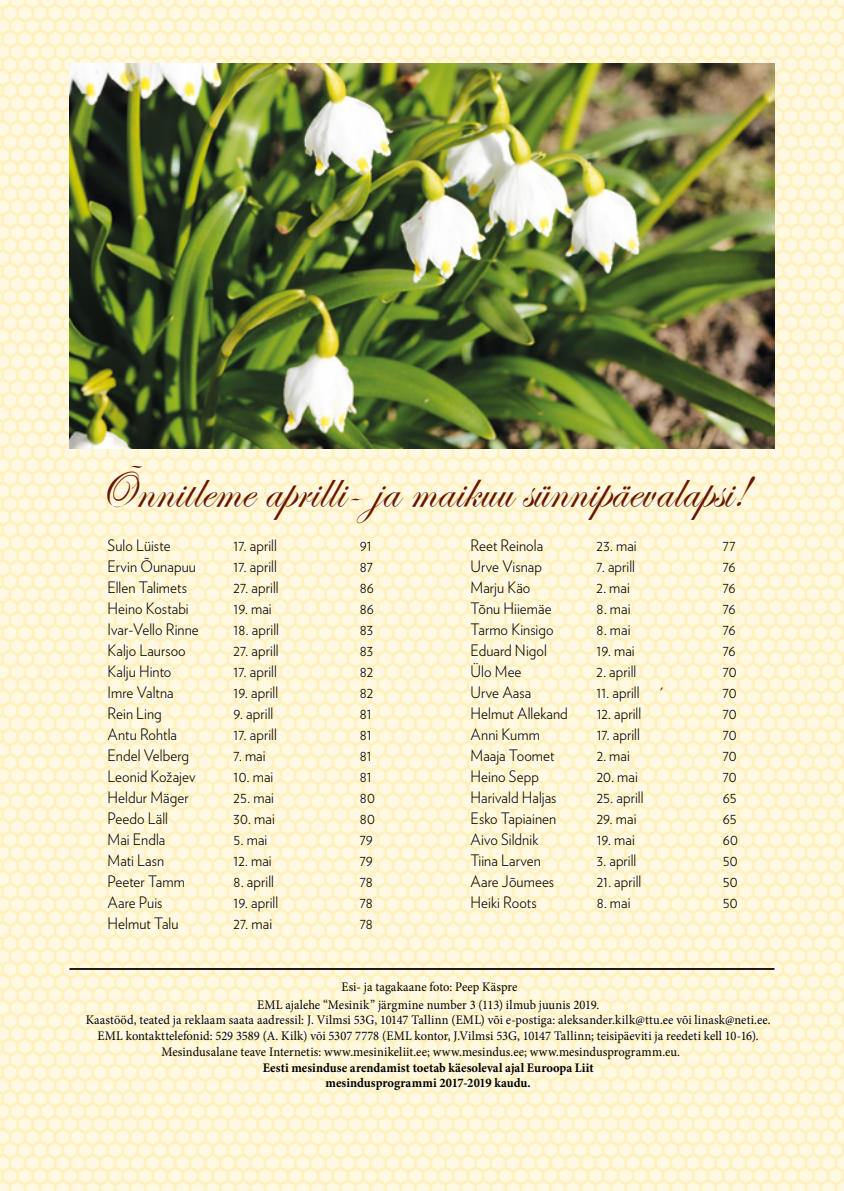
<style>
.page{position:relative;width:844px;height:1191px;background:#fff}
.page>*{position:absolute;margin:0;border:0;box-sizing:border-box;transform-origin:0 0}
.t1{font:52.5px "Eseninscript One";letter-spacing:.015em;color:#681600;scale:.95 1}
.t2{font:300 15.75px "Verlag";letter-spacing:.005em;color:#000;scale:.95 1}
.t3{font:13.12px "Minion Pro";letter-spacing:.005em;color:#000;scale:.95 1}
.t4{font:700 13.12px/15.8px "Minion Pro";letter-spacing:.005em;color:#000;text-align:center;scale:.95 1}
</style>
<div class="page">
<img style="left:0;top:0;width:843px;height:1191px">
<hr style="left:69px;top:968px;width:705px;height:2px;background:#000">
<img style="left:69px;top:63px;width:705px;height:385px">
<h1 class="t1" style="left:95px;top:461px;width:688px">Õnnitleme aprilli- ja maikuu sünnipäevalapsi!</h1>
<p class="t2" style="left:107px;top:534px;width:68px">Sulo Lüiste</p>
<p class="t2" style="left:233px;top:534px;width:47px">17. aprill</p>
<p class="t2" style="left:359px;top:534px;width:14px">91</p>
<p class="t2" style="left:107px;top:555px;width:95px">Ervin Õunapuu</p>
<p class="t2" style="left:233px;top:555px;width:47px">17. aprill</p>
<p class="t2" style="left:359px;top:555px;width:15px">87</p>
<p class="t2" style="left:107px;top:576px;width:85px">Ellen Talimets</p>
<p class="t2" style="left:233px;top:576px;width:49px">27. aprill</p>
<p class="t2" style="left:359px;top:576px;width:16px">86</p>
<p class="t2" style="left:107px;top:597px;width:87px">Heino Kostabi</p>
<p class="t2" style="left:233px;top:597px;width:42px">19. mai</p>
<p class="t2" style="left:359px;top:597px;width:16px">86</p>
<p class="t2" style="left:107px;top:618px;width:98px">Ivar-Vello Rinne</p>
<p class="t2" style="left:233px;top:618px;width:49px">18. aprill</p>
<p class="t2" style="left:359px;top:618px;width:16px">83</p>
<p class="t2" style="left:107px;top:639px;width:84px">Kaljo Laursoo</p>
<p class="t2" style="left:233px;top:639px;width:49px">27. aprill</p>
<p class="t2" style="left:359px;top:639px;width:16px">83</p>
<p class="t2" style="left:107px;top:660px;width:69px">Kalju Hinto</p>
<p class="t2" style="left:233px;top:660px;width:47px">17. aprill</p>
<p class="t2" style="left:359px;top:660px;width:16px">82</p>
<p class="t2" style="left:107px;top:681px;width:71px">Imre Valtna</p>
<p class="t2" style="left:233px;top:681px;width:48px">19. aprill</p>
<p class="t2" style="left:359px;top:681px;width:16px">82</p>
<p class="t2" style="left:107px;top:702px;width:59px">Rein Ling</p>
<p class="t2" style="left:233px;top:702px;width:43px">9. aprill</p>
<p class="t2" style="left:359px;top:702px;width:14px">81</p>
<p class="t2" style="left:107px;top:723px;width:75px">Antu Rohtla</p>
<p class="t2" style="left:233px;top:723px;width:47px">17. aprill</p>
<p class="t2" style="left:359px;top:723px;width:14px">81</p>
<p class="t2" style="left:107px;top:744px;width:87px">Endel Velberg</p>
<p class="t2" style="left:233px;top:744px;width:35px">7. mai</p>
<p class="t2" style="left:359px;top:744px;width:14px">81</p>
<p class="t2" style="left:107px;top:765px;width:94px">Leonid Kožajev</p>
<p class="t2" style="left:233px;top:765px;width:43px">10. mai</p>
<p class="t2" style="left:359px;top:765px;width:14px">81</p>
<p class="t2" style="left:107px;top:786px;width:87px">Heldur Mäger</p>
<p class="t2" style="left:233px;top:786px;width:44px">25. mai</p>
<p class="t2" style="left:359px;top:786px;width:17px">80</p>
<p class="t2" style="left:107px;top:807px;width:65px">Peedo Läll</p>
<p class="t2" style="left:233px;top:807px;width:45px">30. mai</p>
<p class="t2" style="left:359px;top:807px;width:17px">80</p>
<p class="t2" style="left:107px;top:828px;width:62px">Mai Endla</p>
<p class="t2" style="left:233px;top:828px;width:37px">5. mai</p>
<p class="t2" style="left:359px;top:828px;width:15px">79</p>
<p class="t2" style="left:107px;top:849px;width:61px">Mati Lasn</p>
<p class="t2" style="left:233px;top:849px;width:42px">12. mai</p>
<p class="t2" style="left:359px;top:849px;width:15px">79</p>
<p class="t2" style="left:107px;top:870px;width:83px">Peeter Tamm</p>
<p class="t2" style="left:233px;top:870px;width:44px">8. aprill</p>
<p class="t2" style="left:359px;top:870px;width:15px">78</p>
<p class="t2" style="left:107px;top:891px;width:59px">Aare Puis</p>
<p class="t2" style="left:233px;top:891px;width:48px">19. aprill</p>
<p class="t2" style="left:359px;top:891px;width:15px">78</p>
<p class="t2" style="left:107px;top:912px;width:76px">Helmut Talu</p>
<p class="t2" style="left:233px;top:912px;width:42px">27. mai</p>
<p class="t2" style="left:359px;top:912px;width:15px">78</p>
<p class="t2" style="left:470px;top:534px;width:78px">Reet Reinola</p>
<p class="t2" style="left:596px;top:534px;width:44px">23. mai</p>
<p class="t2" style="left:722px;top:534px;width:15px">77</p>
<p class="t2" style="left:470px;top:555px;width:77px">Urve Visnap</p>
<p class="t2" style="left:596px;top:555px;width:42px">7. aprill</p>
<p class="t2" style="left:722px;top:555px;width:15px">76</p>
<p class="t2" style="left:470px;top:576px;width:64px">Marju Käo</p>
<p class="t2" style="left:596px;top:576px;width:36px">2. mai</p>
<p class="t2" style="left:722px;top:576px;width:15px">76</p>
<p class="t2" style="left:470px;top:597px;width:87px">Tõnu Hiiemäe</p>
<p class="t2" style="left:596px;top:597px;width:37px">8. mai</p>
<p class="t2" style="left:722px;top:597px;width:15px">76</p>
<p class="t2" style="left:470px;top:618px;width:89px">Tarmo Kinsigo</p>
<p class="t2" style="left:596px;top:618px;width:37px">8. mai</p>
<p class="t2" style="left:722px;top:618px;width:15px">76</p>
<p class="t2" style="left:470px;top:639px;width:82px">Eduard Nigol</p>
<p class="t2" style="left:596px;top:639px;width:42px">19. mai</p>
<p class="t2" style="left:722px;top:639px;width:15px">76</p>
<p class="t2" style="left:470px;top:660px;width:55px">Ülo Mee</p>
<p class="t2" style="left:596px;top:660px;width:43px">2. aprill</p>
<p class="t2" style="left:722px;top:660px;width:16px">70</p>
<p class="t2" style="left:470px;top:681px;width:65px">Urve Aasa</p>
<p class="t2" style="left:596px;top:681px;width:47px">11. aprill</p>
<p class="t2" style="left:659px;top:681px;width:5px">'</p>
<p class="t2" style="left:722px;top:681px;width:16px">70</p>
<p class="t2" style="left:470px;top:702px;width:104px">Helmut Allekand</p>
<p class="t2" style="left:596px;top:702px;width:48px">12. aprill</p>
<p class="t2" style="left:722px;top:702px;width:16px">70</p>
<p class="t2" style="left:470px;top:723px;width:75px">Anni Kumm</p>
<p class="t2" style="left:596px;top:723px;width:47px">17. aprill</p>
<p class="t2" style="left:722px;top:723px;width:16px">70</p>
<p class="t2" style="left:470px;top:744px;width:90px">Maaja Toomet</p>
<p class="t2" style="left:596px;top:744px;width:36px">2. mai</p>
<p class="t2" style="left:722px;top:744px;width:16px">70</p>
<p class="t2" style="left:470px;top:765px;width:74px">Heino Sepp</p>
<p class="t2" style="left:596px;top:765px;width:45px">20. mai</p>
<p class="t2" style="left:722px;top:765px;width:16px">70</p>
<p class="t2" style="left:470px;top:786px;width:92px">Harivald Haljas</p>
<p class="t2" style="left:596px;top:786px;width:51px">25. aprill</p>
<p class="t2" style="left:722px;top:786px;width:16px">65</p>
<p class="t2" style="left:470px;top:807px;width:92px">Esko Tapiainen</p>
<p class="t2" style="left:596px;top:807px;width:43px">29. mai</p>
<p class="t2" style="left:722px;top:807px;width:16px">65</p>
<p class="t2" style="left:470px;top:828px;width:73px">Aivo Sildnik</p>
<p class="t2" style="left:596px;top:828px;width:42px">19. mai</p>
<p class="t2" style="left:722px;top:828px;width:17px">60</p>
<p class="t2" style="left:470px;top:849px;width:75px">Tiina Larven</p>
<p class="t2" style="left:596px;top:849px;width:43px">3. aprill</p>
<p class="t2" style="left:722px;top:849px;width:17px">50</p>
<p class="t2" style="left:470px;top:870px;width:89px">Aare Jõumees</p>
<p class="t2" style="left:596px;top:870px;width:48px">21. aprill</p>
<p class="t2" style="left:722px;top:870px;width:17px">50</p>
<p class="t2" style="left:470px;top:890px;width:71px">Heiki Roots</p>
<p class="t2" style="left:596px;top:890px;width:37px">8. mai</p>
<p class="t2" style="left:722px;top:890px;width:17px">50</p>
<p class="t3" style="left:341px;top:978px;width:187px">Esi- ja tagakaane foto: Peep Käspre</p>
<p class="t3" style="left:257px;top:995px;width:361px">EML ajalehe “Mesinik” järgmine number 3 (113) ilmub juunis 2019.</p>
<p class="t3" style="left:86px;top:1011px;width:722px">Kaastööd, teated ja reklaam saata aadressil: J. Vilmsi 53G, 10147 Tallinn (EML) või e-postiga: aleksander.kilk@ttu.ee või linask@neti.ee.</p>
<p class="t3" style="left:98px;top:1027px;width:697px">EML kontakttelefonid: 529 3589 (A. Kilk) või 5307 7778 (EML kontor, J.Vilmsi 53G, 10147 Tallinn; teisipäeviti ja reedeti kell 10-16).</p>
<p class="t3" style="left:161px;top:1043px;width:547px">Mesindusalane teave Internetis: www.mesinikeliit.ee; www.mesindus.ee; www.mesindusprogramm.eu.</p>
<p class="t4" style="left:263px;top:1059px;width:349px">Eesti mesinduse arendamist toetab käesoleval ajal Euroopa Liit mesindusprogrammi 2017-2019 kaudu.</p>
</div>
